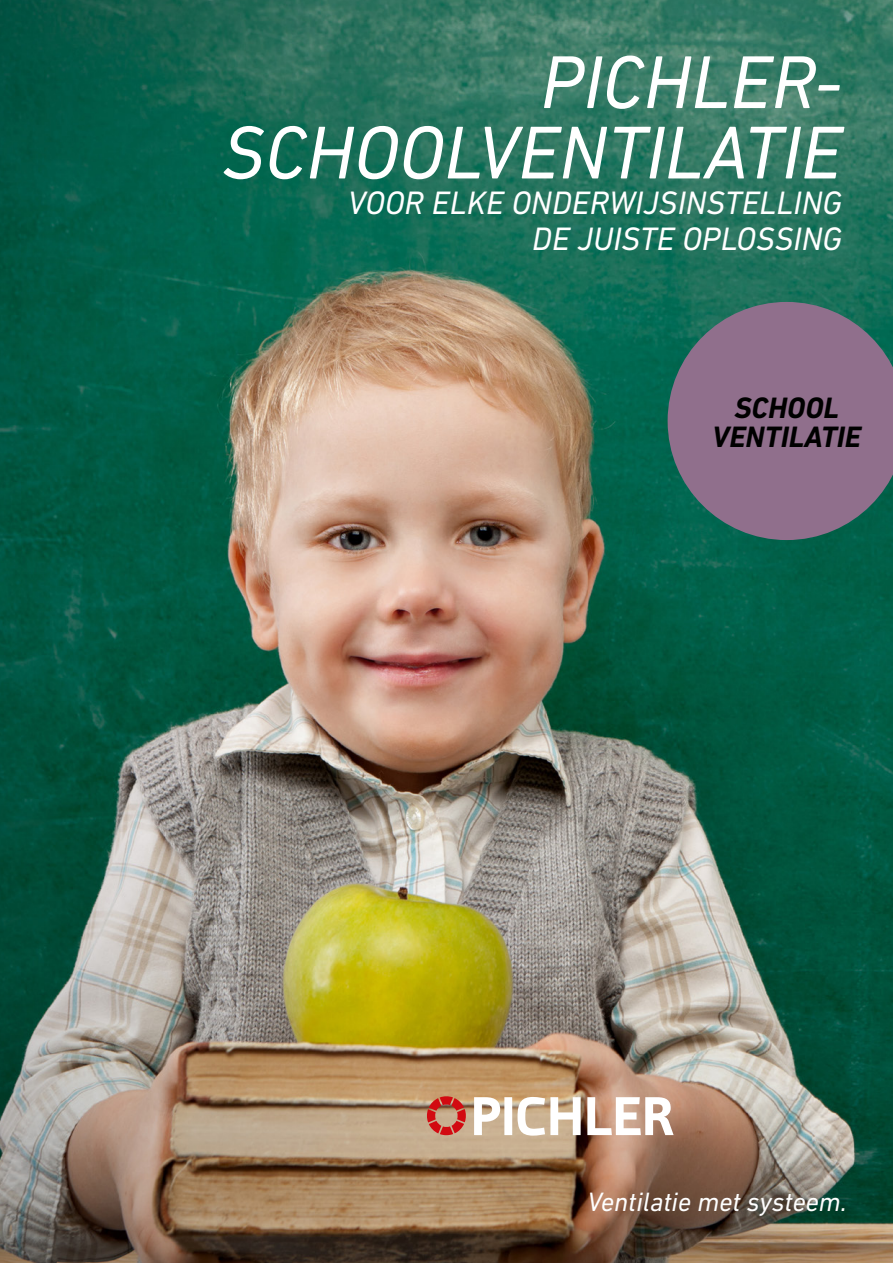
<style>
.page{position:relative;width:893px;height:1263px;background:#fff}
.page>*{position:absolute;margin:0;border:0;box-sizing:border-box;transform-origin:0 0}
.t1{font:italic 76.05px/70.3px "DIN Next LT Pro";color:#fff;text-align:right}
.t2{font:italic 33px/36px "DIN Next LT Pro";color:#fff;text-align:right}
.t3{font:italic 700 30px/28.5px "DIN Next LT Pro";color:#000;text-align:center}
.t4{font:italic 27px "DIN Next LT Pro";color:#fff}
</style>
<div class="page">
<img style="left:0;top:0;width:893px;height:1263px">
<svg style="left:668px;top:302px;width:225px;height:238px;background:#766d81"></svg>
<svg style="left:427px;top:1096px;width:39px;height:39px;background:#c85e4f"></svg>
<svg style="left:474px;top:1097px;width:107px;height:39px"></svg>
<svg style="left:587px;top:1097px;width:87px;height:38px"></svg>
<h1 class="t1" style="left:222px;top:46px;width:622px">PICHLER-<br>SCHOOLVENTILATIE</h1>
<p class="t2" style="left:348px;top:185px;width:496px">VOOR ELKE ONDERWIJSINSTELLING<br>DE JUISTE OPLOSSING</p>
<p class="t3" style="left:712px;top:393px;width:150px">SCHOOL<br>VENTILATIE</p>
<p class="t4" style="left:588px;top:1186px;width:261px">Ventilatie met systeem.</p>
</div>
